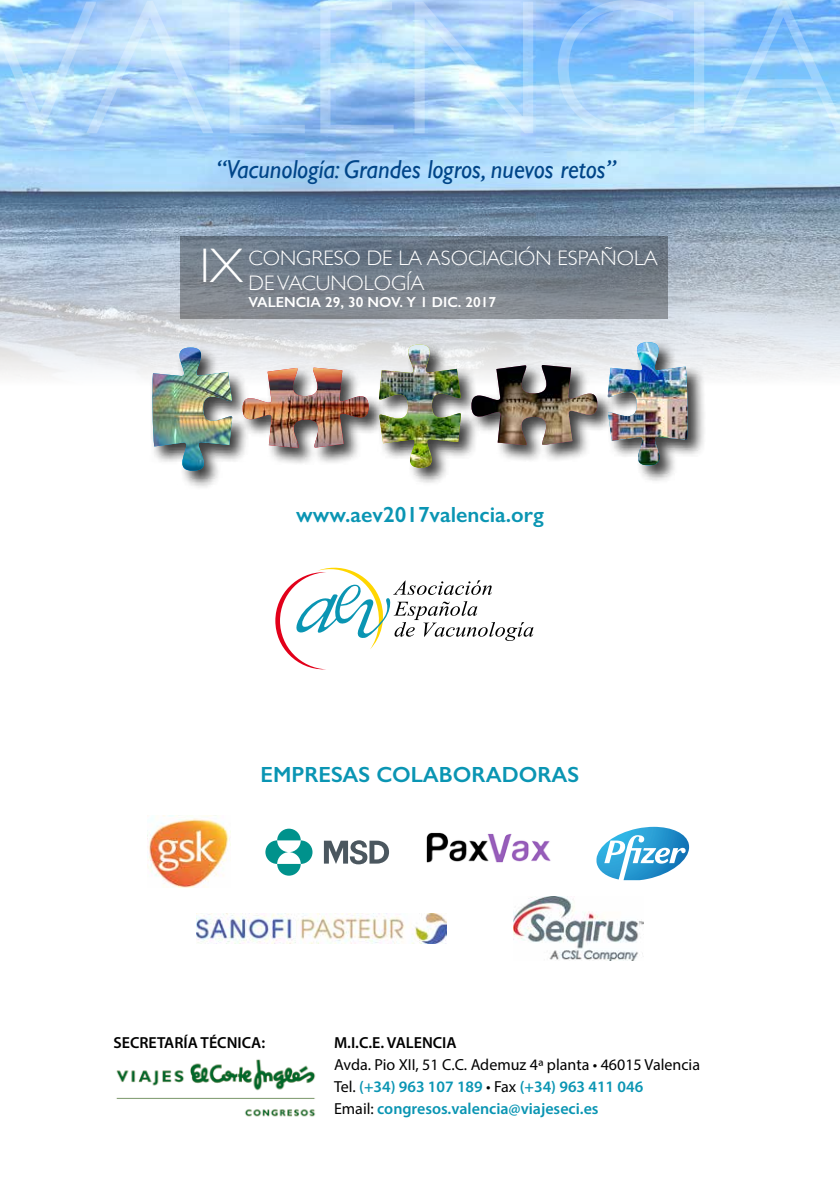
<style>
.page{position:relative;width:840px;height:1191px;background:#fff}
.page>*{position:absolute;margin:0;border:0;box-sizing:border-box;transform-origin:0 0}
.t1{font:300 48.4px "Gill Sans";color:#fff}
.t2{font:italic 26px "Gill Sans";color:#004588;scale:.95 1}
.t3{font:600 22px "Gill Sans";color:#0a95b3}
.t4{font:300 21px/25.2px "Gill Sans";color:#fff}
.t5{font:16px/22.2px "Myriad Pro";color:#000}
.t6{font:600 16px "Myriad Pro";color:#000}
.t7{font:600 14.6px "Gill Sans";color:#fff}
.s1{font-weight:600;color:#0a95b3}
</style>
<div class="page">
<img style="left:0;top:135px;width:839px;height:242px">
<svg style="left:0;top:0;width:839px;height:135px;background:#a9d4f9"></svg>
<svg style="left:180px;top:236px;width:487px;height:83px;background:#757f8a"></svg>
<svg style="left:275px;top:567px;width:258px;height:102px"></svg>
<div style="left:468px;top:363px;width:147px;height:101px;background:#000;opacity:.76"></div>
<img style="left:479px;top:365px;width:118px;height:80px">
<div style="left:605px;top:340px;width:101px;height:144px;background:#000;opacity:.76"></div>
<img style="left:607px;top:342px;width:81px;height:123px">
<div style="left:149px;top:345px;width:102px;height:144px;background:#000;opacity:.76"></div>
<img style="left:152px;top:347px;width:80px;height:124px">
<div style="left:376px;top:342px;width:103px;height:144px;background:#000;opacity:.76"></div>
<img style="left:379px;top:344px;width:82px;height:124px">
<div style="left:240px;top:365px;width:146px;height:101px;background:#000;opacity:.76"></div>
<img style="left:242px;top:368px;width:126px;height:80px">
<img style="left:116px;top:1059px;width:200px;height:58px">
<img style="left:196px;top:913px;width:250px;height:31px">
<img style="left:513px;top:896px;width:130px;height:64px">
<img style="left:426px;top:832px;width:125px;height:31px">
<img style="left:147px;top:815px;width:83px;height:72px">
<svg style="left:277px;top:828px;width:23px;height:12px"></svg>
<svg style="left:277px;top:864px;width:23px;height:11px"></svg>
<svg style="left:265px;top:840px;width:24px;height:24px"></svg>
<svg style="left:289px;top:840px;width:23px;height:24px"></svg>
<svg style="left:324px;top:840px;width:65px;height:24px"></svg>
<svg style="left:596px;top:827px;width:92px;height:53px"></svg>
<h2 class="t2" style="left:216px;top:154px;width:421px">“Vacunología: Grandes logros, nuevos retos”</h2>
<h1 class="t1" style="left:200px;top:228px;width:45px">IX</h1>
<h3 class="t4" style="left:248px;top:244px;width:410px">CONGRESO DE LA ASOCIACIÓN ESPAÑOLA<br>DE VACUNOLOGÍA</h3>
<p class="t7" style="left:248px;top:293px;width:249px">VALENCIA 29, 30 Nov. y 1 Dic. 2017</p>
<h3 class="t3" style="left:296px;top:501px;width:249px">www.aev2017valencia.org</h3>
<h3 class="t3" style="left:260px;top:761px;width:320px">EMPRESAS COLABORADORAS</h3>
<p class="t6" style="left:113px;top:1032px;width:153px">SECRETARÍA TÉCNICA:</p>
<p class="t6" style="left:334px;top:1032px;width:124px">M.I.C.E. VALENCIA</p>
<p class="t5" style="left:334px;top:1053px;width:367px">Avda. Pio XII, 51 C.C. Ademuz 4ª planta • 46015 Valencia<br>Tel. <span class="s1">(+34) 963 107 189</span> • Fax <span class="s1">(+34) 963 411 046<br></span>Email: <span class="s1">congresos.valencia@viajeseci.es</span></p>
</div>
